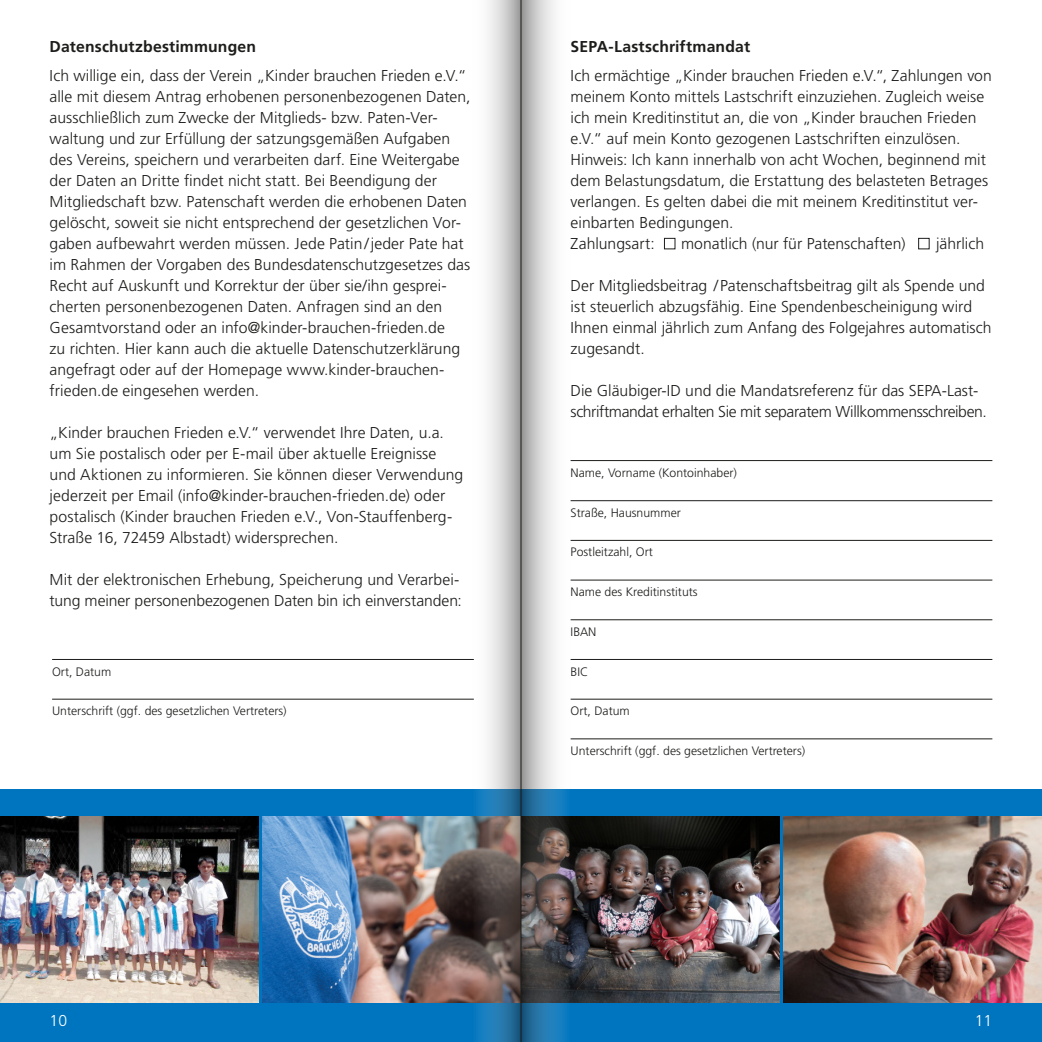
<style>
.page{position:relative;width:1042px;height:1042px;background:#fff}
.page>*{position:absolute;margin:0;border:0;box-sizing:border-box;transform-origin:0 0}
.t1{font:300 15.75px/21px "Frutiger LT Std";color:#1d1d1b}
.t2{font:300 15.75px/21px "Frutiger LT Std";letter-spacing:-.025em;color:#1d1d1b}
.t3{font:700 15.75px "Frutiger LT Std";letter-spacing:.01em;color:#1d1d1b}
.t4{font:300 15.75px "Frutiger LT Std";color:#fff}
.t5{font:300 12.25px "Frutiger LT Std";color:#1d1d1b}
</style>
<div class="page">
<hr style="left:570px;top:460px;width:422px;height:1px;background:#1d1d1b">
<hr style="left:570px;top:500px;width:422px;height:1px;background:#1d1d1b">
<hr style="left:570px;top:540px;width:422px;height:1px;background:#1d1d1b">
<hr style="left:570px;top:579px;width:422px;height:1px;background:#1d1d1b">
<hr style="left:570px;top:619px;width:422px;height:1px;background:#1d1d1b">
<hr style="left:570px;top:659px;width:422px;height:1px;background:#1d1d1b">
<hr style="left:570px;top:699px;width:422px;height:1px;background:#1d1d1b">
<hr style="left:570px;top:738px;width:422px;height:1px;background:#1d1d1b">
<div style="left:664px;top:238px;width:11px;height:11px;border:1px solid #1d1d1b"></div>
<div style="left:918px;top:238px;width:11px;height:11px;border:1px solid #1d1d1b"></div>
<div style="left:521px;top:790px;width:521px;height:252px;background:#0075bf"></div>
<img style="left:784px;top:816px;width:258px;height:186px">
<img style="left:570px;top:816px;width:209px;height:186px">
<hr style="left:52px;top:659px;width:422px;height:1px;background:#1d1d1b">
<hr style="left:52px;top:699px;width:422px;height:1px;background:#1d1d1b">
<img style="left:0;top:790px;width:471px;height:252px">
<img style="left:0;top:816px;width:258px;height:186px">
<svg style="left:471px;top:0;width:49px;height:1042px"></svg>
<svg style="left:521px;top:0;width:49px;height:1042px"></svg>
<hr style="left:520px;top:0;width:1px;height:1042px;background:#1d1d1b">
<p class="t3" style="left:50px;top:37px;width:208px">Datenschutzbestimmungen</p>
<p class="t1" style="left:50px;top:66px;width:422px">Ich willige ein, dass der Verein „Kinder brauchen Frieden e.V.“ alle mit diesem Antrag erhobenen personenbezogenen Daten, ausschließlich zum Zwecke der Mitglieds- bzw. Paten-Ver&shy;waltung und zur Erfüllung der satzungsgemäßen Aufgaben des Vereins, speichern und verarbeiten darf. Eine Weitergabe der Daten an Dritte findet nicht statt. Bei Beendigung der Mitgliedschaft bzw. Patenschaft werden die erhobenen Daten gelöscht, soweit sie nicht entsprechend der gesetzlichen Vor&shy;gaben aufbewahrt werden müssen. Jede Patin/jeder Pate hat im Rahmen der Vorgaben des Bundesdatenschutzgesetzes das Recht auf Auskunft und Korrektur der über sie/ihn gesprei&shy;cherten personenbezogenen Daten. Anfragen sind an den Gesamtvorstand oder an info@kinder-brauchen-frieden.de<br>zu richten. Hier kann auch die aktuelle Datenschutzerklärung angefragt oder auf der Homepage www.kinder-brauchen&shy;frieden.de eingesehen werden.</p>
<p class="t1" style="left:50px;top:422px;width:415px">„Kinder brauchen Frieden e.V.“ verwendet Ihre Daten, u.a. um Sie postalisch oder per E-mail über aktuelle Ereignisse und Aktionen zu informieren. Sie können dieser Verwendung jederzeit per Email (info@kinder-brauchen-frieden.de) oder postalisch (Kinder brauchen Frieden e.V., Von-Stauffenberg-Straße 16, 72459 Albstadt) widersprechen.</p>
<p class="t1" style="left:50px;top:569px;width:414px">Mit der elektronischen Erhebung, Speicherung und Verarbei&shy;tung meiner personenbezogenen Daten bin ich einverstanden:</p>
<p class="t5" style="left:52px;top:664px;width:61px">Ort, Datum</p>
<p class="t5" style="left:52px;top:704px;width:236px">Unterschrift (ggf. des gesetzlichen Vertreters)</p>
<p class="t3" style="left:570px;top:37px;width:181px">SEPA-Lastschriftmandat</p>
<p class="t1" style="left:570px;top:66px;width:423px">Ich ermächtige „Kinder brauchen Frieden e.V.“, Zahlungen von meinem Konto mittels Lastschrift einzuziehen. Zugleich weise ich mein Kreditinstitut an, die von „Kinder brauchen Frieden e.V.“ auf mein Konto gezogenen Lastschriften einzulösen.<br>Hinweis: Ich kann innerhalb von acht Wochen, beginnend mit dem Belastungsdatum, die Erstattung des belasteten Betrages verlangen. Es gelten dabei die mit meinem Kreditinstitut ver&shy;einbarten Bedingungen.<br>Zahlungsart:</p>
<p class="t1" style="left:681px;top:234px;width:226px">monatlich (nur für Patenschaften)</p>
<p class="t1" style="left:936px;top:234px;width:50px">jährlich</p>
<p class="t1" style="left:570px;top:276px;width:422px">Der Mitgliedsbeitrag /Patenschaftsbeitrag gilt als Spende und ist steuerlich abzugsfähig. Eine Spendenbescheinigung wird Ihnen einmal jährlich zum Anfang des Folgejahres automatisch zugesandt.</p>
<p class="t2" style="left:570px;top:380px;width:418px">Die Gläubiger-ID und die Mandatsreferenz für das SEPA-Last&shy;schriftmandat erhalten Sie mit separatem Willkommensschreiben.</p>
<p class="t5" style="left:570px;top:465px;width:168px">Name, Vorname (Kontoinhaber)</p>
<p class="t5" style="left:570px;top:505px;width:112px">Straße, Hausnummer</p>
<p class="t5" style="left:570px;top:545px;width:84px">Postleitzahl, Ort</p>
<p class="t5" style="left:570px;top:585px;width:129px">Name des Kreditinstituts</p>
<p class="t5" style="left:570px;top:624px;width:27px">IBAN</p>
<p class="t5" style="left:570px;top:664px;width:19px">BIC</p>
<p class="t5" style="left:570px;top:704px;width:61px">Ort, Datum</p>
<p class="t5" style="left:570px;top:744px;width:236px">Unterschrift (ggf. des gesetzlichen Vertreters)</p>
<p class="t4" style="left:50px;top:1011px;width:19px">10</p>
<p class="t4" style="left:975px;top:1011px;width:19px">11</p>
</div>
